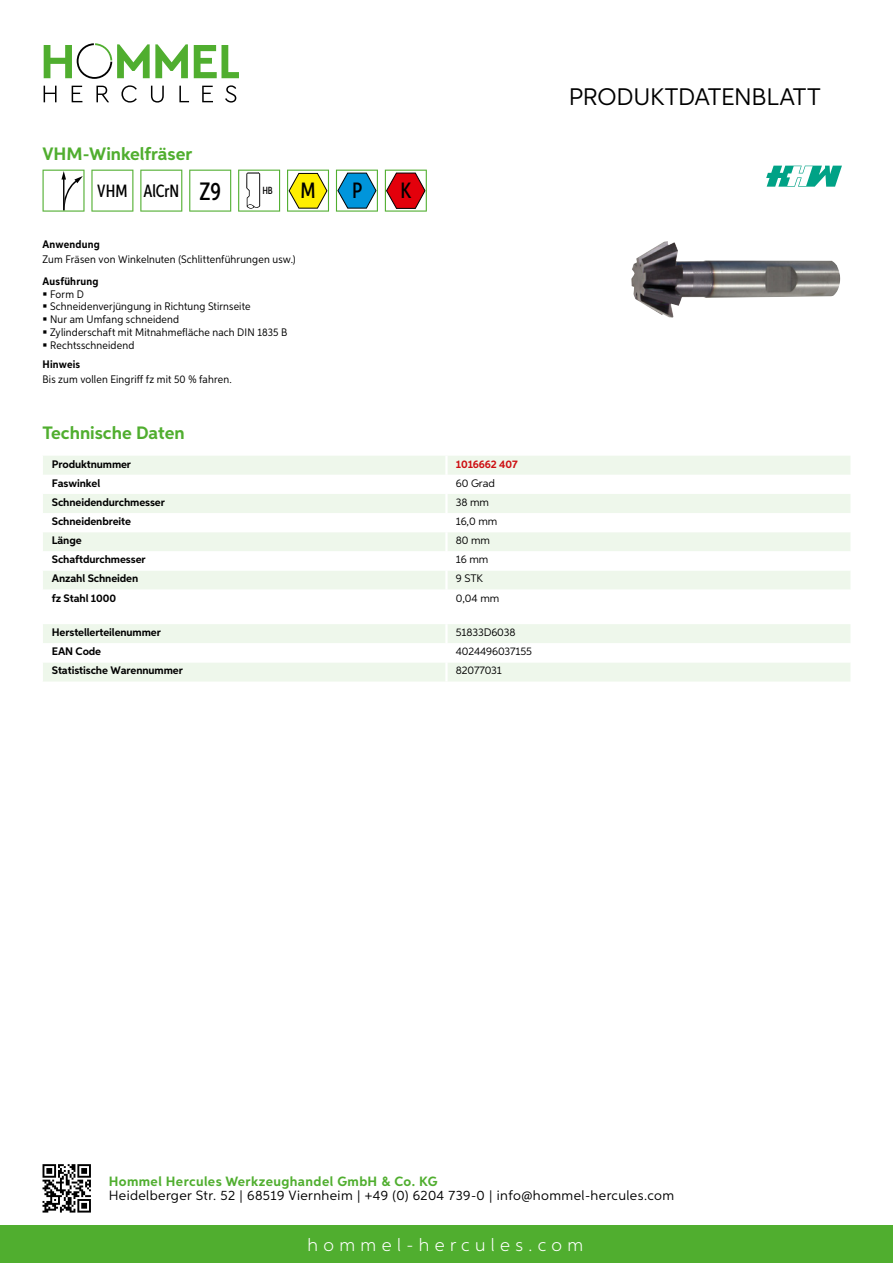
<style>
.page{position:relative;width:893px;height:1263px;background:#fff}
.page>*{position:absolute;margin:0;border:0;box-sizing:border-box;transform-origin:0 0}
.t1{font:24px "Aspira";letter-spacing:-.01em;color:#000}
.t2{font:500 22.2px "Aspira XX Nar";color:#000}
.t3{font:700 18px "Aspira";color:#50ae2f}
.t4{font:300 18px "Aspira";letter-spacing:.3em;color:#fff}
.t5{font:500 17.85px "Aspira XX Nar";color:#000}
.t6{font:13.5px "Aspira";letter-spacing:.03em;color:#000}
.t7{font:700 13.5px "Aspira";letter-spacing:.03em;color:#50ae2f}
.t8{font:10.95px/12.8px "Aspira Nar";letter-spacing:.015em;color:#000}
.t9{font:700 10.95px "Aspira";letter-spacing:-.01em;color:#000}
.t10{font:10.95px "Aspira";letter-spacing:-.01em;color:#000}
.t11{font:700 10.95px "Aspira Nar";letter-spacing:.02em;color:#000}
.t12{font:700 10.95px "Aspira";letter-spacing:-.01em;color:#cd1013}
.t13{font:500 10.35px "Aspira XX Nar";color:#000}
.s1{font-size:25.2px}
.s2{font-size:22.2px}
</style>
<div class="page">
<div style="left:0;top:1226px;width:893px;height:37px;background:#50ae2f"></div>
<svg style="left:43px;top:1164px;width:48px;height:48px"></svg>
<svg style="left:194px;top:45px;width:45px;height:33px"></svg>
<svg style="left:44px;top:43px;width:144px;height:36px"></svg>
<svg style="left:44px;top:86px;width:13px;height:16px"></svg>
<svg style="left:72px;top:86px;width:10px;height:16px"></svg>
<svg style="left:96px;top:86px;width:13px;height:16px"></svg>
<svg style="left:121px;top:85px;width:16px;height:18px"></svg>
<svg style="left:151px;top:86px;width:13px;height:17px"></svg>
<svg style="left:179px;top:86px;width:10px;height:16px"></svg>
<svg style="left:202px;top:86px;width:11px;height:16px"></svg>
<svg style="left:225px;top:85px;width:11px;height:18px"></svg>
<div style="left:43px;top:456px;width:807px;height:19px;background:#eef7eb"></div>
<svg style="left:43px;top:494px;width:807px;height:95px;fill:#eef7eb"></svg>
<hr style="left:445px;top:456px;width:3px;height:19px;background:#fff">
<hr style="left:445px;top:494px;width:3px;height:19px;background:#fff">
<hr style="left:445px;top:513px;width:3px;height:19px;background:#fff">
<hr style="left:445px;top:532px;width:3px;height:19px;background:#fff">
<hr style="left:445px;top:551px;width:3px;height:19px;background:#fff">
<hr style="left:445px;top:570px;width:3px;height:20px;background:#fff">
<svg style="left:43px;top:624px;width:807px;height:57px"></svg>
<hr style="left:445px;top:662px;width:3px;height:19px;background:#fff">
<svg style="left:43px;top:170px;width:42px;height:42px"></svg>
<svg style="left:91px;top:170px;width:42px;height:42px"></svg>
<svg style="left:140px;top:170px;width:42px;height:42px"></svg>
<svg style="left:189px;top:170px;width:42px;height:42px"></svg>
<svg style="left:238px;top:170px;width:42px;height:42px"></svg>
<svg style="left:287px;top:170px;width:42px;height:42px"></svg>
<svg style="left:336px;top:170px;width:42px;height:42px"></svg>
<svg style="left:385px;top:170px;width:42px;height:42px"></svg>
<img style="left:631px;top:241px;width:209px;height:77px">
<svg style="left:766px;top:166px;width:76px;height:21px"></svg>
<h3 class="t3" style="left:43px;top:142px;width:151px">VHM-Winkelfräser</h3>
<h3 class="t5" style="left:97px;top:180px;width:125px">VHM AlCrN <span class="s1">Z9</span></h3>
<p class="t13" style="left:262px;top:185px;width:55px">HB <span class="s2">M</span></p>
<h2 class="t2" style="left:352px;top:177px;width:12px">P</h2>
<h2 class="t2" style="left:401px;top:177px;width:12px">K</h2>
<p class="t11" style="left:43px;top:237px;width:59px">Anwendung</p>
<p class="t8" style="left:43px;top:252px;width:255px">Zum Fräsen von Winkelnuten (Schlittenführungen usw.)</p>
<p class="t11" style="left:43px;top:274px;width:58px">Ausführung</p>
<p class="t8" style="left:50px;top:287px;width:239px">Form D<br>Schneidenverjüngung in Richtung Stirnseite<br>Nur am Umfang schneidend<br>Zylinderschaft mit Mitnahmefläche nach DIN 1835 B<br>Rechtsschneidend</p>
<p class="t11" style="left:43px;top:357px;width:39px">Hinweis</p>
<p class="t8" style="left:43px;top:373px;width:191px">Bis zum vollen Eingriff fz mit 50 % fahren.</p>
<h3 class="t3" style="left:43px;top:421px;width:144px">Technische Daten</h3>
<p class="t9" style="left:52px;top:457px;width:81px">Produktnummer</p>
<p class="t12" style="left:456px;top:457px;width:63px">1016662 407</p>
<p class="t9" style="left:52px;top:476px;width:50px">Faswinkel</p>
<p class="t10" style="left:456px;top:476px;width:41px">60 Grad</p>
<p class="t9" style="left:52px;top:495px;width:115px">Schneidendurchmesser</p>
<p class="t10" style="left:456px;top:495px;width:35px">38 mm</p>
<p class="t9" style="left:52px;top:514px;width:81px">Schneidenbreite</p>
<p class="t10" style="left:456px;top:515px;width:43px">16,0 mm</p>
<p class="t9" style="left:52px;top:534px;width:31px">Länge</p>
<p class="t10" style="left:456px;top:534px;width:36px">80 mm</p>
<p class="t9" style="left:52px;top:553px;width:95px">Schaftdurchmesser</p>
<p class="t10" style="left:456px;top:553px;width:34px">16 mm</p>
<p class="t9" style="left:52px;top:572px;width:88px">Anzahl Schneiden</p>
<p class="t10" style="left:456px;top:572px;width:22px">9 STK</p>
<p class="t9" style="left:52px;top:591px;width:66px">fz Stahl 1000</p>
<p class="t10" style="left:456px;top:591px;width:45px">0,04 mm</p>
<p class="t9" style="left:52px;top:626px;width:111px">Herstellerteilenummer</p>
<p class="t10" style="left:456px;top:626px;width:61px">51833D6038</p>
<p class="t9" style="left:52px;top:645px;width:51px">EAN Code</p>
<p class="t10" style="left:456px;top:645px;width:78px">4024496037155</p>
<p class="t9" style="left:52px;top:664px;width:132px">Statistische Warennummer</p>
<p class="t10" style="left:456px;top:664px;width:48px">82077031</p>
<h1 class="t1" style="left:569px;top:82px;width:253px">Produktdatenblatt</h1>
<p class="t7" style="left:109px;top:1172px;width:330px">Hommel Hercules Werkzeughandel GmbH &amp; Co. KG</p>
<p class="t6" style="left:109px;top:1187px;width:567px">Heidelberger Str. 52 | 68519 Viernheim | +49 (0) 6204 739-0 | info@hommel-hercules.com</p>
<h3 class="t4" style="left:307px;top:1234px;width:277px">hommel-hercules.com</h3>
</div>
